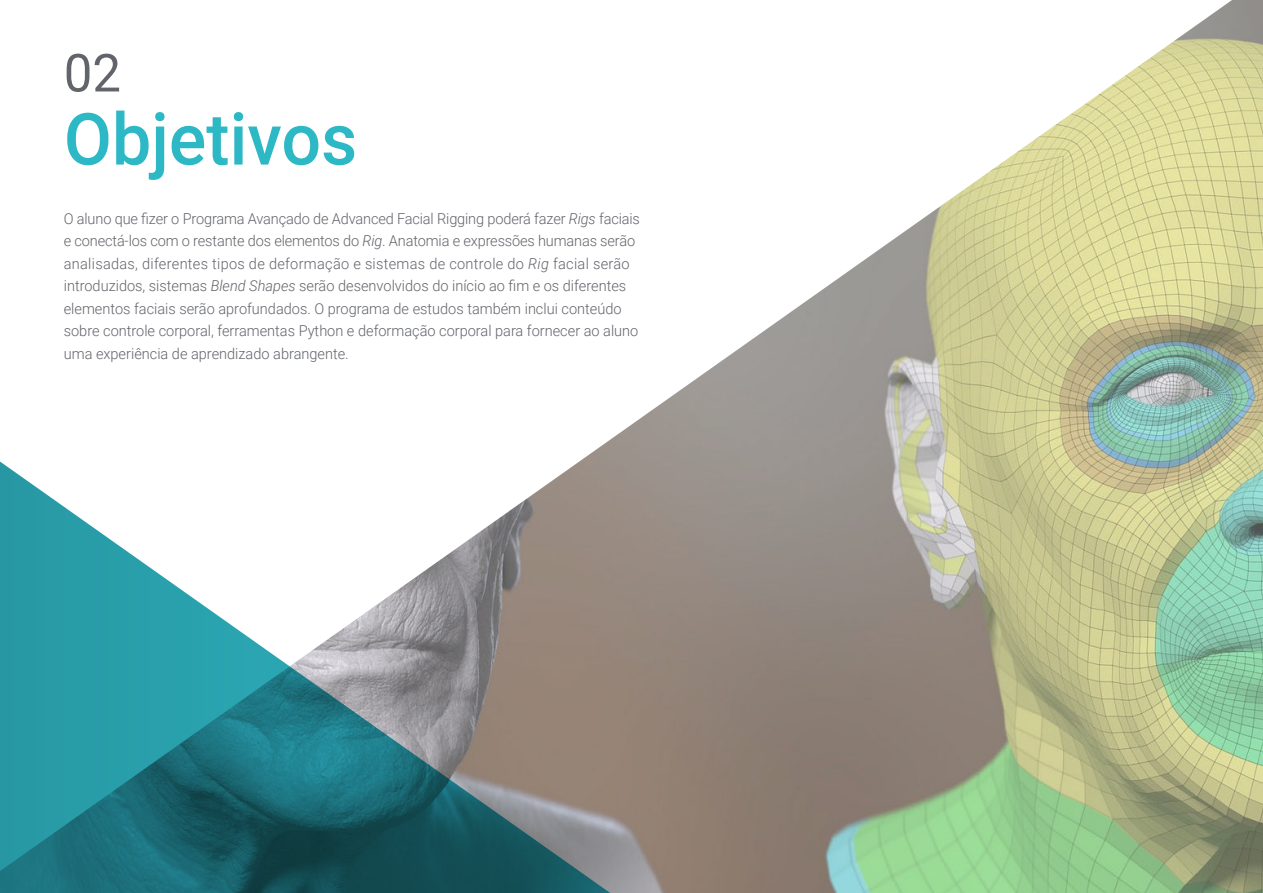
<style>
.page{position:relative;width:1263px;height:893px;background:#fff}
.page>*{position:absolute;margin:0;border:0;box-sizing:border-box;transform-origin:0 0}
.t1{font:500 72px "Roboto";color:#2db8c5}
.t2{font:52.5px "Roboto";color:#61646a}
.t3{font:300 15px/22.5px "Roboto";color:#61646a}
.s1{font-style:italic}
</style>
<div class="page">
<img style="left:601px;top:0;width:662px;height:893px">
<svg style="left:0;top:446px;width:640px;height:447px"></svg>
<h2 class="t2" style="left:64px;top:36px;width:59px">02</h2>
<h1 class="t1" style="left:64px;top:89px;width:295px">Objetivos</h1>
<p class="t3" style="left:64px;top:207px;width:578px">O aluno que fizer o Programa Avançado de Advanced Facial Rigging poderá fazer <span class="s1">Rigs</span> faciais e conectá-los com o restante dos elementos do <span class="s1">Rig</span>. Anatomia e expressões humanas serão analisadas, diferentes tipos de deformação e sistemas de controle do <span class="s1">Rig</span> facial serão introduzidos, sistemas <span class="s1">Blend Shapes</span> serão desenvolvidos do início ao fim e os diferentes elementos faciais serão aprofundados. O programa de estudos também inclui conteúdo sobre controle corporal, ferramentas Python e deformação corporal para fornecer ao aluno uma experiência de aprendizado abrangente.</p>
</div>
